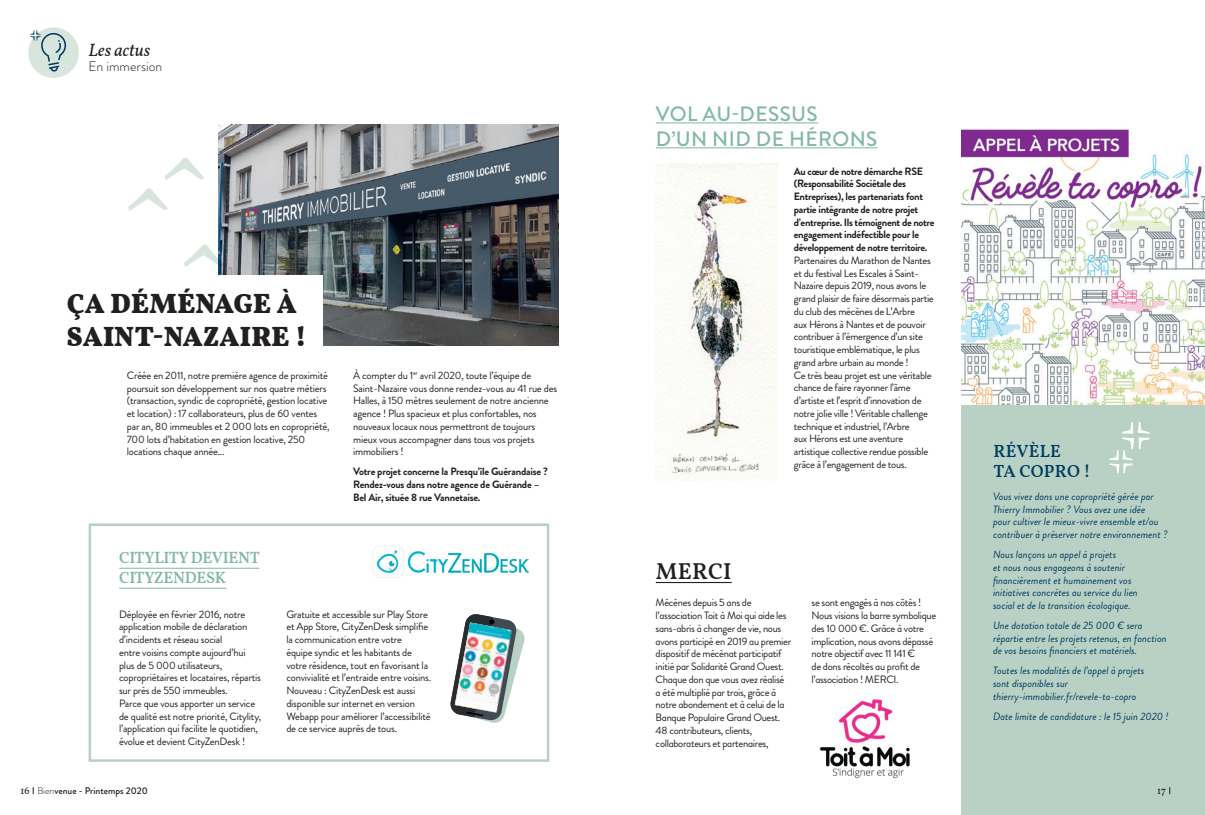
<style>
.page{position:relative;width:1205px;height:815px;background:#fff}
.page>*{position:absolute;margin:0;border:0;box-sizing:border-box;transform-origin:0 0}
.TITRE{font:900 27.75px/32.8px "Vollkorn";letter-spacing:.01em;color:#231f20}
.TITRE-2{font:600 22.88px "Vollkorn";letter-spacing:.01em;color:#231f20}
.CHAPEAU{font:500 20.75px/25px "Brandon Grotesque";letter-spacing:.02em;color:#82b8a6}
.t1{font:italic 17.75px "Vollkorn";color:#231f20}
.TITRE-3{font:600 17.5px/20px "Vollkorn";letter-spacing:.01em;color:#003d60}
.TITRE-4{font:600 16.25px/20px "Vollkorn";letter-spacing:-.02em;color:#82b8a6}
.t2{font:300 13.75px "Brandon Grotesque";color:#231f20}
.TXT_COURRANT{font:10.62px/12.8px "Brandon Grotesque";letter-spacing:-.025em;color:#231f20}
.TXT_COURRANT-2{font:italic 10.62px/12.8px "Brandon Grotesque";color:#003d60}
.TXT_COURRANT-3{font:700 10.62px/12.8px "Brandon Grotesque";letter-spacing:-.03em;color:#231f20}
.t3{font:10.25px "Vollkorn";color:#231f20}
.t4{font:500 9.62px "Brandon Grotesque";color:#231f20}
.s1{font-family:"Vollkorn";font-weight:400;font-size:10.25px}
.s2{font-weight:300}
</style>
<div class="page">
<img style="left:218px;top:124px;width:340px;height:221px">
<hr style="left:656px;top:122px;width:162px;height:1px;background:#82b8a6">
<hr style="left:656px;top:147px;width:221px;height:1px;background:#82b8a6">
<div style="left:961px;top:126px;width:244px;height:689px;background:#b9d1c4"></div>
<img style="left:961px;top:126px;width:244px;height:279px">
<hr style="left:656px;top:582px;width:76px;height:1px;background:#231f20">
<div style="left:28px;top:27px;width:51px;height:51px;background:#d8e5dd;border-radius:50%"></div>
<svg style="left:30px;top:30px;width:36px;height:42px"></svg>
<hr style="left:119px;top:568px;width:140px;height:1px;background:#82b8a6">
<hr style="left:119px;top:588px;width:107px;height:1px;background:#82b8a6">
<div style="left:89px;top:523px;width:460px;height:239px;border:2px solid #b9d1c4"></div>
<img style="left:819px;top:699px;width:91px;height:80px">
<img style="left:372px;top:546px;width:157px;height:32px">
<div style="left:171px;top:275px;width:152px;height:80px;background:#fff"></div>
<svg style="left:450px;top:614px;width:75px;height:109px"></svg>
<img style="left:456px;top:622px;width:56px;height:83px">
<img style="left:455px;top:696px;width:43px;height:17px">
<img style="left:656px;top:163px;width:122px;height:317px">
<svg style="left:165px;top:158px;width:39px;height:22px"></svg>
<svg style="left:184px;top:244px;width:40px;height:23px"></svg>
<svg style="left:128px;top:188px;width:40px;height:23px"></svg>
<svg style="left:1109px;top:422px;width:41px;height:52px"></svg>
<p class="t1" style="left:89px;top:37px;width:63px">Les actus</p>
<p class="t2" style="left:89px;top:57px;width:75px">En immersion</p>
<p class="TITRE" style="left:67px;top:288px;width:241px">ÇA DÉMÉNAGE À<br>SAINT-NAZAIRE !</p>
<p class="TXT_COURRANT" style="left:127px;top:369px;width:204px">Créée en 2011, notre première agence de proximité poursuit son développement sur nos quatre métiers (transaction, syndic de copropriété, gestion locative et location) : 17 collaborateurs, plus de 60 ventes par an, 80 immeubles et 2 000 lots en copropriété, 700 lots d’habitation en gestion locative, 250 locations chaque année...</p>
<p class="TXT_COURRANT" style="left:353px;top:369px;width:205px">À compter du 1<sup>er</sup> avril 2020, toute l’équipe de Saint-Nazaire vous donne rendez-vous au 41 rue des Halles, à 150 mètres seulement de notre ancienne agence ! Plus spacieux et plus confortables, nos nouveaux locaux nous permettront de toujours mieux vous accompagner dans tous vos projets immobiliers !</p>
<p class="TXT_COURRANT-3" style="left:353px;top:465px;width:196px">Votre projet concerne la Presqu’île Guérandaise ?<br>Rendez-vous dans notre agence de Guérande –<br>Bel Air, située 8 rue Vannetaise.</p>
<p class="TITRE-4" style="left:119px;top:548px;width:142px">CITYLITY DEVIENT<br>CITYZENDESK</p>
<p class="TXT_COURRANT" style="left:119px;top:608px;width:143px">Déployée en février 2016, notre application mobile de déclaration d’incidents et réseau social<br>entre voisins compte aujourd’hui plus de 5 000 utilisateurs, copropriétaires et locataires, répartis sur près de 550 immeubles.</p>
<p class="TXT_COURRANT" style="left:119px;top:697px;width:144px">Parce que vous apporter un service de qualité est notre priorité, Citylity, l’application qui facilite le quotidien, évolue et devient CityZenDesk !</p>
<p class="TXT_COURRANT" style="left:286px;top:608px;width:146px">Gratuite et accessible sur Play Store et App Store, CityZenDesk simplifie la communication entre votre<br>équipe syndic et les habitants de votre résidence, tout en favorisant la convivialité et l’entraide entre voisins.<br>Nouveau : CityZenDesk est aussi disponible sur internet en version Webapp pour améliorer l’accessibilité de ce service auprès de tous.</p>
<p class="CHAPEAU" style="left:656px;top:102px;width:223px">VOL AU-DESSUS<br>D’UN NID DE HÉRONS</p>
<p class="TXT_COURRANT-3" style="left:794px;top:165px;width:142px">Au cœur de notre démarche RSE (Responsabilité Sociétale des Entreprises), les partenariats font partie intégrante de notre projet d’entreprise. Ils témoignent de notre engagement indéfectible pour le développement de notre territoire.</p>
<p class="TXT_COURRANT" style="left:794px;top:254px;width:141px">Partenaires du Marathon de Nantes et du festival Les Escales à Saint-Nazaire depuis 2019, nous avons le grand plaisir de faire désormais partie du club des mécènes de L’Arbre<br>aux Hérons à Nantes et de pouvoir contribuer à l’émergence d’un site touristique emblématique, le plus grand arbre urbain au monde !</p>
<p class="TXT_COURRANT" style="left:794px;top:369px;width:139px">Ce très beau projet est une véritable chance de faire rayonner l’âme d’artiste et l’esprit d’innovation de notre jolie ville ! Véritable challenge technique et industriel, l’Arbre<br>aux Hérons est une aventure artistique collective rendue possible grâce à l’engagement de tous.</p>
<p class="TITRE-2" style="left:656px;top:555px;width:77px">MERCI</p>
<p class="TXT_COURRANT" style="left:656px;top:596px;width:137px">Mécènes depuis 5 ans de l’association Toit à Moi qui aide les sans-abris à changer de vie, nous avons participé en 2019 au premier dispositif de mécénat participatif initié par Solidarité Grand Ouest.<br>Chaque don que vous avez réalisé a été multiplié par trois, grâce à notre abondement et à celui de la<br>Banque Populaire Grand Ouest.</p>
<p class="TXT_COURRANT" style="left:656px;top:724px;width:114px">48 contributeurs, clients, collaborateurs et partenaires,</p>
<p class="TXT_COURRANT" style="left:811px;top:596px;width:126px">se sont engagés à nos côtés !<br>Nous visions la barre symbolique des 10 000 €. Grâce à votre implication, nous avons dépassé notre objectif avec 11 141 €<br>de dons récoltés au profit de l’association ! MERCI.</p>
<p class="TITRE-3" style="left:993px;top:441px;width:99px">RÉVÈLE<br>TA COPRO !</p>
<p class="TXT_COURRANT-2" style="left:993px;top:490px;width:176px">Vous vivez dans une copropriété gérée par Thierry Immobilier ? Vous avez une idée<br>pour cultiver le mieux-vivre ensemble et/ou contribuer à préserver notre environnement ?</p>
<p class="TXT_COURRANT-2" style="left:993px;top:548px;width:146px">Nous lançons un appel à projets<br>et nous nous engageons à soutenir financièrement et humainement vos initiatives concrètes au service du lien social et de la transition écologique.</p>
<p class="TXT_COURRANT-2" style="left:993px;top:619px;width:175px">Une dotation totale de 25 000 € sera répartie entre les projets retenus, en fonction de vos besoins financiers et matériels.</p>
<p class="TXT_COURRANT-2" style="left:993px;top:664px;width:153px">Toutes les modalités de l’appel à projets sont disponibles sur thierry-immobilier.fr/revele-ta-copro</p>
<p class="TXT_COURRANT-2" style="left:993px;top:710px;width:177px">Date limite de candidature : le 15 juin 2020 !</p>
<p class="t4" style="left:21px;top:784px;width:129px"><span class="s1">16</span> <span class="s2">Bien</span>venue - Printemps 2020</p>
<p class="t3" style="left:1157px;top:783px;width:11px">17</p>
</div>
